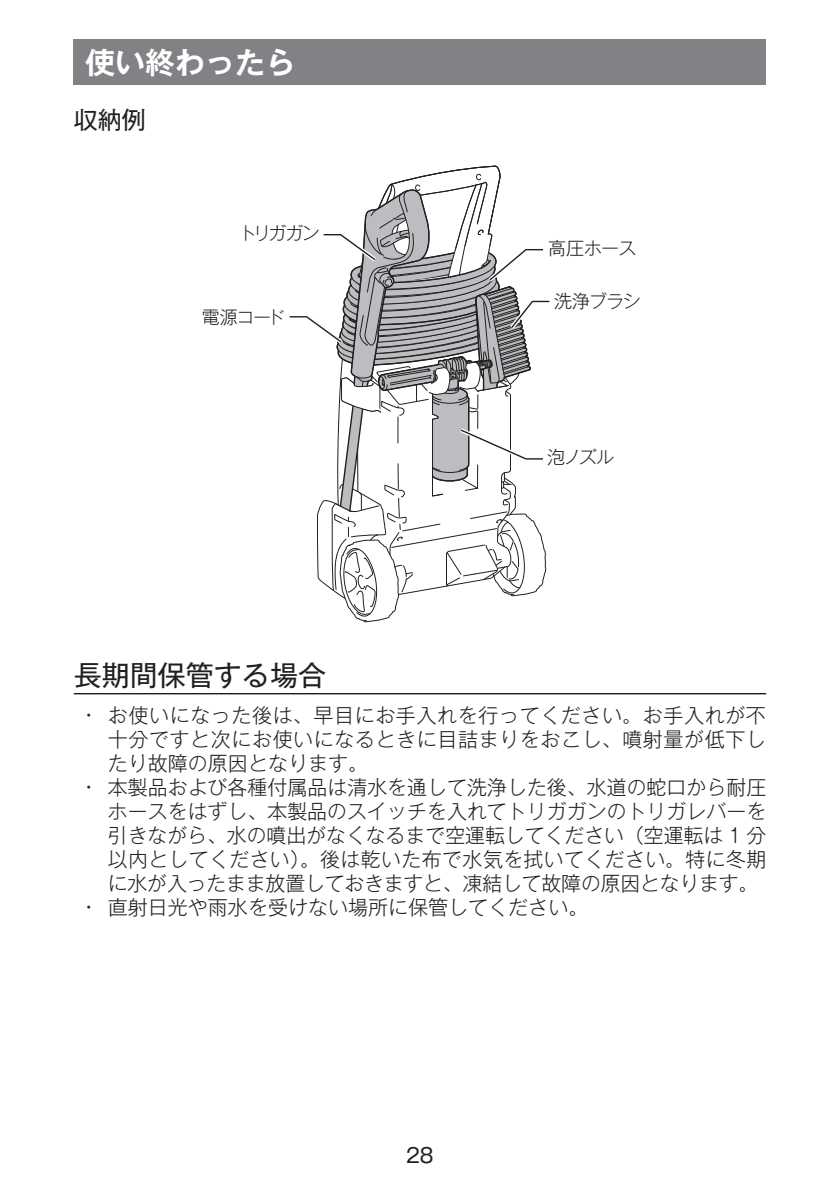
<style>
.page{position:relative;width:840px;height:1191px;background:#fff}
.page>*{position:absolute;margin:0;border:0;box-sizing:border-box;transform-origin:0 0}
.t1{font:700 30px "Gothic MB101 Pro De";color:#fff}
.t2{font:28px "Gothic MB101 Pro";color:#231f20}
.t3{font:24px "Gothic MB101 Pro";color:#231f20}
.t4{font:300 20px/24px "Gothic MB101 Pro";color:#231f20;text-align:justify}
.t5{font:20px "Gothic MB101 Pro";color:#231f20}
.t6{font:300 18px "Gothic MB101 Pro";letter-spacing:-.075em;color:#231f20}
</style>
<div class="page">
<div style="left:74px;top:40px;width:691px;height:45px;background:#808285"></div>
<hr style="left:74px;top:693px;width:691px;height:1px;background:#231f20">
<svg style="left:289px;top:165px;width:261px;height:457px"></svg>
<h1 class="t1" style="left:85px;top:38px;width:212px">使い終わったら</h1>
<p class="t3" style="left:74px;top:100px;width:73px">収納例</p>
<p class="t6" style="left:239px;top:218px;width:82px">トリガガン</p>
<p class="t6" style="left:202px;top:302px;width:84px">電源コード</p>
<p class="t6" style="left:548px;top:233px;width:90px">高圧ホース</p>
<p class="t6" style="left:554px;top:286px;width:88px">洗浄ブラシ</p>
<p class="t6" style="left:547px;top:442px;width:69px">泡ノズル</p>
<h2 class="t2" style="left:74px;top:652px;width:253px">長期間保管する場合</h2>
<p class="t4" style="left:108px;top:701px;width:659px;text-indent:-23px">• お使いになった後は、早目にお手入れを行ってください。お手入れが不十分ですと次にお使いになるときに目詰まりをおこし、噴射量が低下したり故障の原因となります。</p>
<p class="t4" style="left:108px;top:773px;width:659px;text-indent:-23px">• 本製品および各種付属品は清水を通して洗浄した後、水道の蛇口から耐圧ホースをはずし、本製品のスイッチを入れてトリガガンのトリガレバーを引きながら、水の噴出がなくなるまで空運転してください（空運転は 1 分以内としてください）。後は乾いた布で水気を拭いてください。特に冬期に水が入ったまま放置しておきますと、凍結して故障の原因となります。</p>
<p class="t4" style="left:85px;top:893px;width:504px">• 直射日光や雨水を受けない場所に保管してください。</p>
<p class="t5" style="left:406px;top:1139px;width:29px">28</p>
</div>
